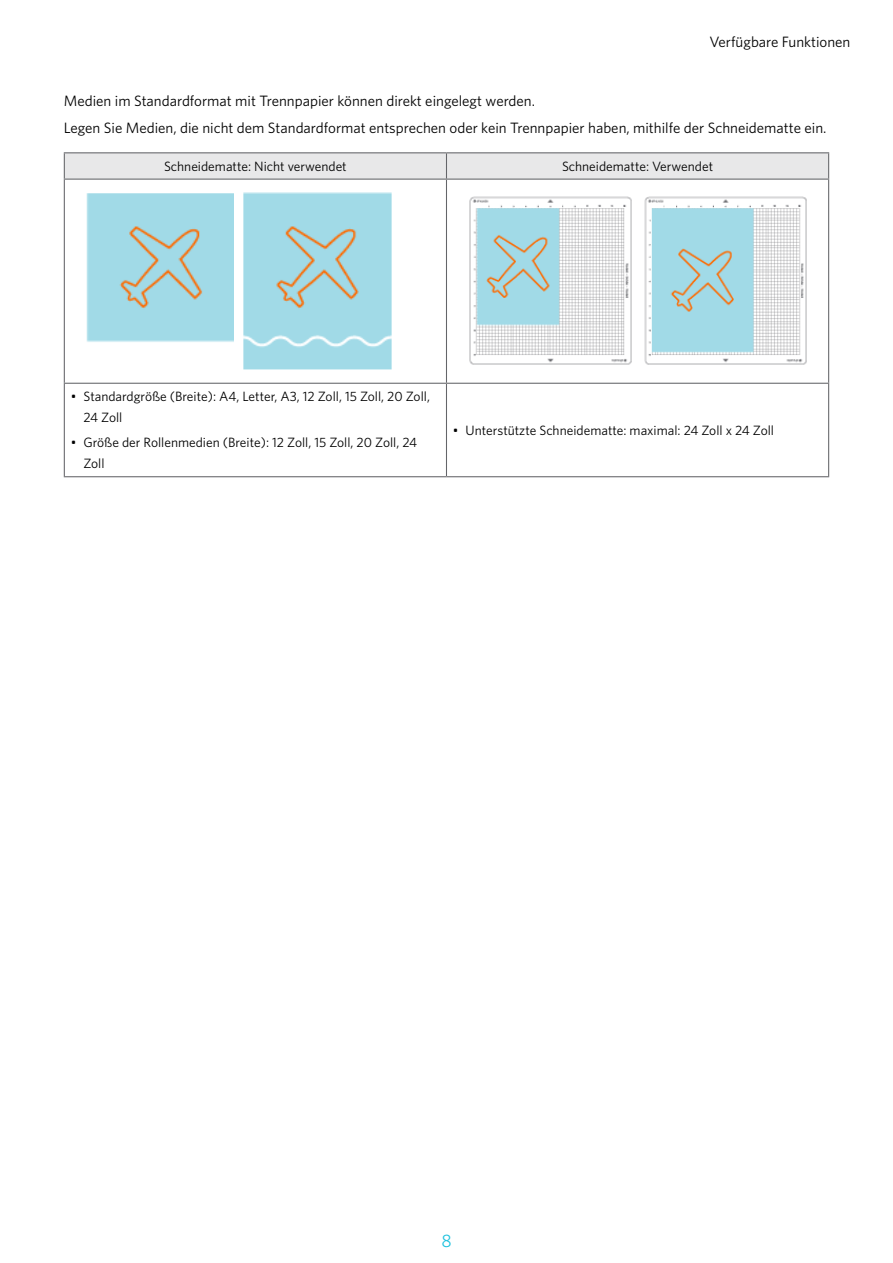
<style>
.page{position:relative;width:893px;height:1263px;background:#fff}
.page>*{position:absolute;margin:0;border:0;box-sizing:border-box;transform-origin:0 0}
.t1{font:18px "Whitney";color:#1fc2de}
.t2{font:15px/26.7px "Whitney";color:#000}
.t3{font:13.5px/21px "Whitney";color:#000}
</style>
<div class="page">
<hr style="left:64px;top:152px;width:382px;height:1px;background:#646569">
<hr style="left:446px;top:152px;width:383px;height:1px;background:#646569">
<svg style="left:64px;top:153px;width:765px;height:26px;background:#e3e3e4"></svg>
<hr style="left:64px;top:179px;width:382px;height:1px;background:#646569">
<hr style="left:64px;top:180px;width:1px;height:203px;background:#646569">
<hr style="left:446px;top:179px;width:383px;height:1px;background:#646569">
<hr style="left:828px;top:180px;width:1px;height:203px;background:#646569">
<hr style="left:64px;top:383px;width:382px;height:1px;background:#646569">
<hr style="left:64px;top:384px;width:1px;height:92px;background:#646569">
<hr style="left:446px;top:383px;width:383px;height:1px;background:#646569">
<hr style="left:828px;top:384px;width:1px;height:92px;background:#646569">
<hr style="left:64px;top:476px;width:382px;height:1px;background:#646569">
<hr style="left:446px;top:476px;width:383px;height:1px;background:#646569">
<hr style="left:446px;top:180px;width:1px;height:203px;background:#646569">
<hr style="left:446px;top:384px;width:1px;height:92px;background:#646569">
<img style="left:210px;top:192px;width:182px;height:178px">
<img style="left:86px;top:194px;width:148px;height:148px">
<img style="left:469px;top:196px;width:338px;height:169px">
<p class="t2" style="left:710px;top:28px;width:142px">Verfügbare Funktionen</p>
<p class="t2" style="left:64px;top:87px;width:764px">Medien im Standardformat mit Trennpapier können direkt eingelegt werden.<br>Legen Sie Medien, die nicht dem Standardformat entsprechen oder kein Trennpapier haben, mithilfe der Schneidematte ein.</p>
<p class="t3" style="left:164px;top:155px;width:184px">Schneidematte: Nicht verwendet</p>
<p class="t3" style="left:562px;top:155px;width:153px">Schneidematte: Verwendet</p>
<p class="t3" style="left:83px;top:385px;width:348px;text-indent:-13px">• Standardgröße (Breite): A4, Letter, A3, 12 Zoll, 15 Zoll, 20 Zoll,<br>24 Zoll</p>
<p class="t3" style="left:83px;top:432px;width:335px;text-indent:-13px">• Größe der Rollenmedien (Breite): 12 Zoll, 15 Zoll, 20 Zoll, 24<br>Zoll</p>
<p class="t3" style="left:453px;top:419px;width:323px">• Unterstützte Schneidematte: maximal: 24 Zoll x 24 Zoll</p>
<h1 class="t1" style="left:441px;top:1229px;width:12px">8</h1>
</div>
